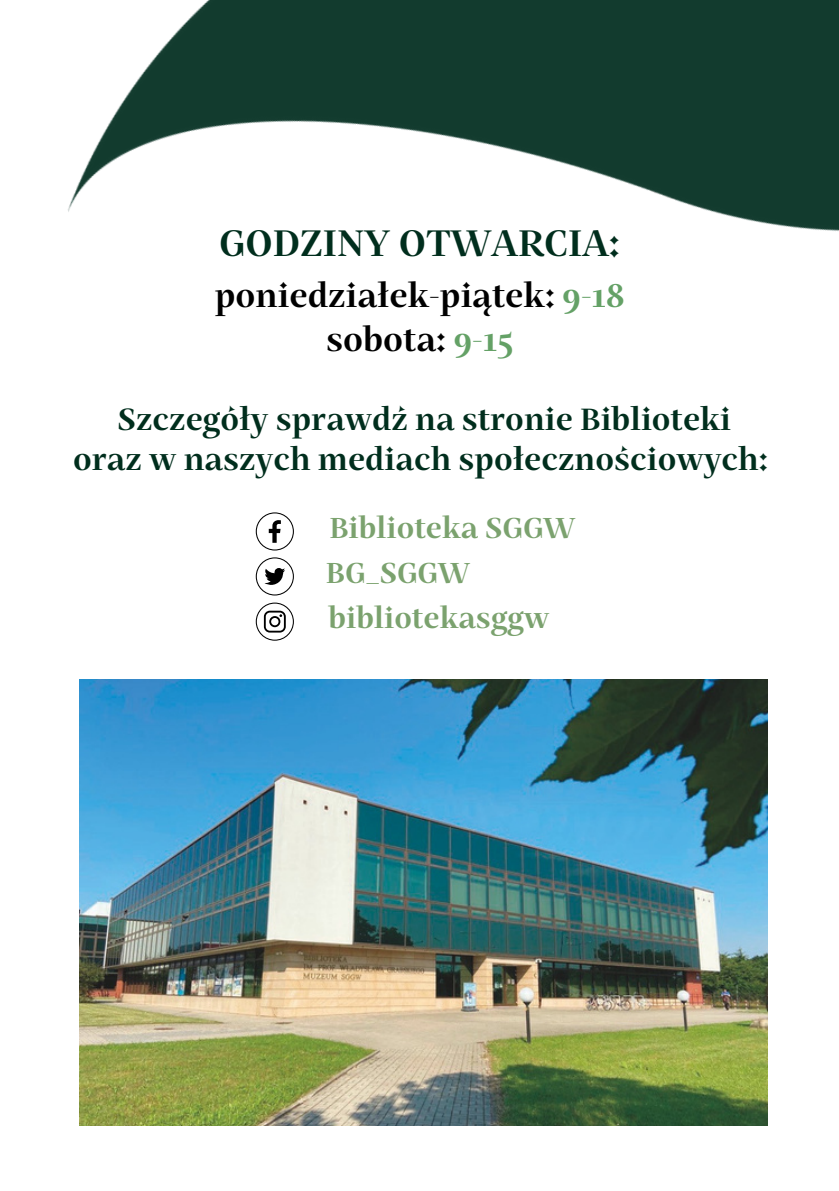
<style>
.page{position:relative;width:839px;height:1191px;background:#fff}
.page>*{position:absolute;margin:0;border:0;box-sizing:border-box;transform-origin:0 0}
.t1{font:700 36px "SGGW Mastro";color:#002e1d}
.t2{font:700 32px/43.6px "SGGW Mastro";color:#000;text-align:center}
.t3{font:700 30px/40.4px "SGGW Mastro";color:#002e1d;text-align:center}
.t4{font:700 28.2px/45px "SGGW Mastro";color:#7ba26e}
.s1{color:#64a166}
</style>
<div class="page">
<img style="left:68px;top:0;width:770px;height:925px">
<img style="left:80px;top:680px;width:687px;height:446px">
<svg style="left:256px;top:512px;width:38px;height:39px"></svg>
<svg style="left:256px;top:557px;width:38px;height:39px"></svg>
<svg style="left:256px;top:603px;width:38px;height:38px"></svg>
<p class="t1" style="left:219px;top:229px;width:402px">GODZINY OTWARCIA:</p>
<p class="t2" style="left:215px;top:277px;width:411px">poniedziałek-piątek: <span class="s1">9-18 </span>sobota: <span class="s1">9-15</span></p>
<p class="t3" style="left:73px;top:401px;width:696px">Szczegóły sprawdź na stronie Biblioteki<br>oraz w naszych mediach społecznościowych:</p>
<p class="t4" style="left:326px;top:508px;width:251px">Biblioteka SGGW<br>BG_SGGW bibliotekasggw</p>
</div>
